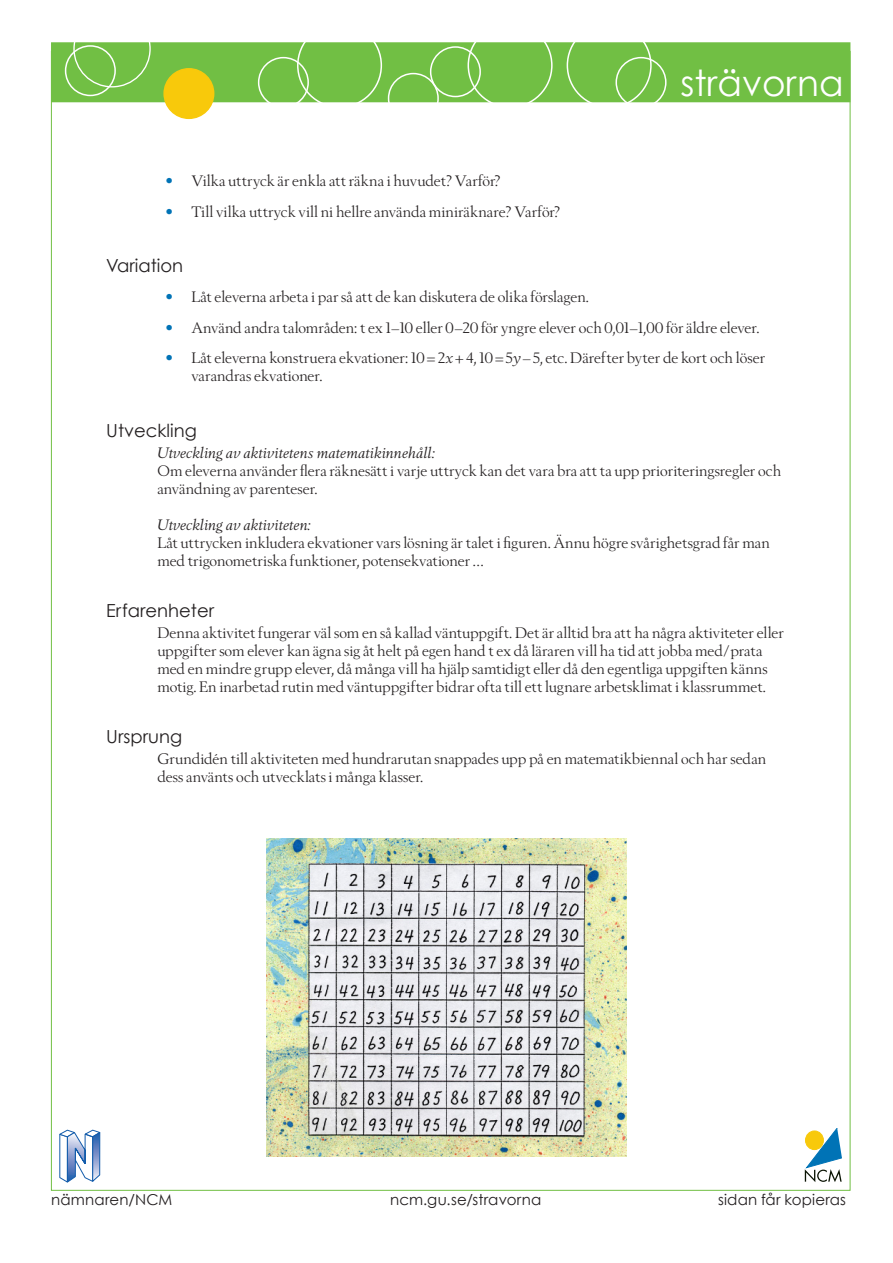
<style>
.page{position:relative;width:893px;height:1263px;background:#fff}
.page>*{position:absolute;margin:0;border:0;box-sizing:border-box;transform-origin:0 0}
.CenturyGothic1{font:36px "Century Gothic";color:#fff}
.L-rubrik{font:18px "Century Gothic";color:#231f20}
.L-bröd{font:15px/18px "Berling Nova Display Pro";letter-spacing:.005em;color:#231f20}
.L-bröd-2{font:italic 15px "Berling Nova Display Pro";color:#231f20}
.t1{font:15px "Century Gothic";letter-spacing:.015em;color:#231f20}
.s1{color:#0073b6}
.s2{font-style:italic}
</style>
<div class="page">
<svg style="left:60px;top:1130px;width:40px;height:52px"></svg>
<svg style="left:805px;top:1128px;width:37px;height:54px"></svg>
<div style="left:51px;top:42px;width:799px;height:60px;background:#71bf44"></div>
<div style="left:73px;top:10px;width:78px;height:77px;border:1px solid #fff;border-radius:50%"></div>
<div style="left:65px;top:45px;width:51px;height:51px;border:2px solid #fff;border-radius:50%"></div>
<div style="left:258px;top:57px;width:51px;height:51px;border:2px solid #fff;border-radius:50%"></div>
<div style="left:297px;top:23px;width:85px;height:85px;border:2px solid #fff;border-radius:50%"></div>
<div style="left:388px;top:73px;width:51px;height:51px;border:2px solid #fff;border-radius:50%"></div>
<div style="left:430px;top:46px;width:51px;height:51px;border:2px solid #fff;border-radius:50%"></div>
<div style="left:468px;top:23px;width:85px;height:85px;border:2px solid #fff;border-radius:50%"></div>
<div style="left:567px;top:23px;width:85px;height:85px;border:2px solid #fff;border-radius:50%"></div>
<div style="left:615px;top:57px;width:51px;height:51px;border:2px solid #fff;border-radius:50%"></div>
<div style="left:164px;top:69px;width:50px;height:49px;background:#f8c90b;border-radius:50%"></div>
<div style="left:163px;top:68px;width:51px;height:51px;border:2px solid #f8c90b;border-radius:50%"></div>
<img style="left:266px;top:838px;width:361px;height:318px">
<p class="CenturyGothic1" style="left:680px;top:61px;width:165px">strävorna</p>
<p class="L-bröd" style="left:166px;top:172px;width:336px"><span class="s1">•</span> Vilka uttryck är enkla att räkna i huvudet? Varför?</p>
<p class="L-bröd" style="left:166px;top:203px;width:396px"><span class="s1">•</span> Till vilka uttryck vill ni hellre använda miniräknare? Varför?</p>
<p class="L-rubrik" style="left:106px;top:255px;width:78px">Variation</p>
<p class="L-bröd" style="left:166px;top:287px;width:425px"><span class="s1">•</span> Låt eleverna arbeta i par så att de kan diskutera de olika förslagen.</p>
<p class="L-bröd" style="left:166px;top:318px;width:595px"><span class="s1">•</span> Använd andra talområden: t ex 1–10 eller 0–20 för yngre elever och 0,01–1,00 för äldre elever.</p>
<p class="L-bröd" style="left:191px;top:349px;width:575px;text-indent:-26px"><span class="s1">•</span> Låt eleverna konstruera ekvationer: 10=2<span class="s2">x</span>+4, 10=5<span class="s2">y</span>–5, etc. Därefter byter de kort och löser varandras ekvationer.</p>
<p class="L-rubrik" style="left:106px;top:419px;width:92px">Utveckling</p>
<p class="L-bröd-2" style="left:157px;top:444px;width:279px">Utveckling av aktivitetens matematikinnehåll:</p>
<p class="L-bröd" style="left:157px;top:461px;width:625px">Om eleverna använder flera räknesätt i varje uttryck kan det vara bra att ta upp prioriteringsregler och användning av parenteser.</p>
<p class="L-bröd-2" style="left:157px;top:516px;width:155px">Utveckling av aktiviteten:</p>
<p class="L-bröd" style="left:157px;top:533px;width:614px">Låt uttrycken inkludera ekvationer vars lösning är talet i figuren. Ännu högre svårighetsgrad får man med trigonometriska funktioner, potensekvationer …</p>
<p class="L-rubrik" style="left:106px;top:599px;width:109px">Erfarenheter</p>
<p class="L-bröd" style="left:157px;top:623px;width:628px">Denna aktivitet fungerar väl som en så kallad väntuppgift. Det är alltid bra att ha några aktiviteter eller uppgifter som elever kan ägna sig åt helt på egen hand t ex då läraren vill ha tid att jobba med/prata med en mindre grupp elever, då många vill ha hjälp samtidigt eller då den egentliga uppgiften känns motig. En inarbetad rutin med väntuppgifter bidrar ofta till ett lugnare arbetsklimat i klassrummet.</p>
<p class="L-rubrik" style="left:106px;top:725px;width:77px">Ursprung</p>
<p class="L-bröd" style="left:157px;top:749px;width:610px">Grundidén till aktiviteten med hundrarutan snappades upp på en matematikbiennal och har sedan dess använts och utvecklats i många klasser.</p>
<p class="t1" style="left:51px;top:1190px;width:123px">nämnaren/NCM</p>
<p class="t1" style="left:390px;top:1190px;width:153px">ncm.gu.se/stravorna</p>
<p class="t1" style="left:718px;top:1190px;width:130px">sidan får kopieras</p>
</div>
